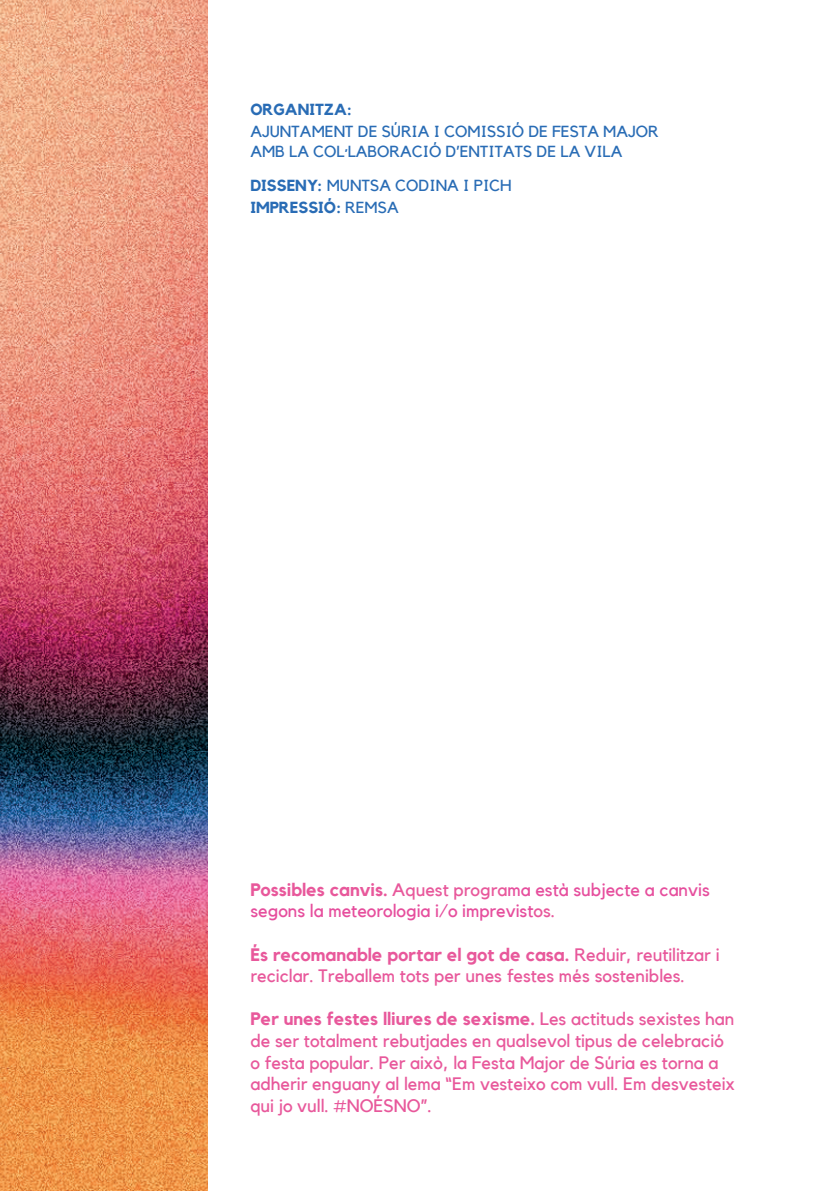
<style>
.page{position:relative;width:840px;height:1191px;background:#fff}
.page>*{position:absolute;margin:0;border:0;box-sizing:border-box;transform-origin:0 0}
.t1{font:18px/21.6px "Kollektif";color:#e8589b}
.t2{font:18px/21.6px "Kollektif";color:#e64e9d}
.t3{font:16px/20px "Kollektif";color:#296cb5}
.t4{font:700 16px "Kollektif";color:#296cb5}
.s1{font-weight:700}
.s2{font-weight:700;color:#e8589b}
.s3{color:#e8589b}
</style>
<div class="page">
<img style="left:0;top:0;width:207px;height:1191px">
<p class="t4" style="left:250px;top:100px;width:103px">ORGANITZA:</p>
<p class="t3" style="left:250px;top:121px;width:409px">AJUNTAMENT DE SÚRIA I COMISSIÓ DE FESTA MAJOR<br>AMB LA COL·LABORACIÓ D’ENTITATS DE LA VILA</p>
<p class="t3" style="left:250px;top:174px;width:263px;line-height:22px"><span class="s1">DISSENY:</span> MUNTSA CODINA I PICH<br><span class="s1">IMPRESSIÓ:</span> REMSA</p>
<p class="t2" style="left:250px;top:878px;width:460px"><span class="s2">Possibles canvis.</span> <span class="s3">Aquest progra</span>ma està subjecte a canvis segons la meteorologia i/o imprevist<span class="s3">os.</span></p>
<p class="t1" style="left:250px;top:943px;width:470px"><span class="s1">És recomanable portar el got de casa.</span> Reduir, reutilitzar i reciclar. Treballem tots per unes festes més sostenibles.</p>
<p class="t1" style="left:250px;top:1008px;width:486px"><span class="s1">Per unes festes lliures de sexisme.</span> Les actituds sexistes han de ser totalment rebutjades en qualsevol tipus de celebració o festa popular. Per això, la Festa Major de Súria es torna a adherir enguany al lema “Em vesteixo com vull. Em desvesteix qui jo vull. #NOÉSNO”.</p>
</div>
